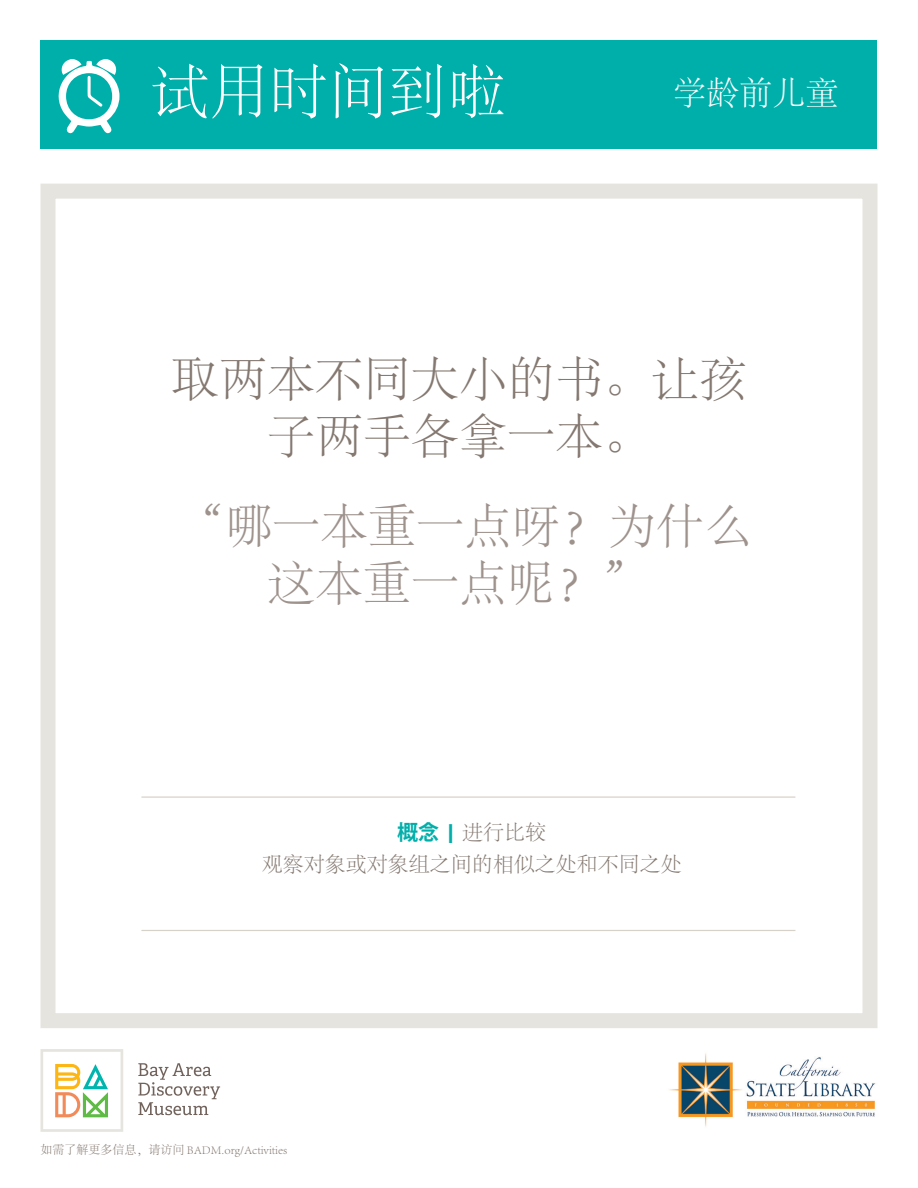
<style>
.page{position:relative;width:918px;height:1188px;background:#fff}
.page>*{position:absolute;margin:0;border:0;box-sizing:border-box;transform-origin:0 0}
.t1{font:300 59.25px "Adobe Song Std";color:#fff}
.t2{font:300 48px/57px "Adobe Song Std";color:#847870;text-align:center}
.t3{font:300 48px/57px "Adobe Song Std";color:#9e928c;text-align:center}
.t4{font:300 33px "Adobe Song Std";color:#fff}
.t5{font:300 21px/31.5px "Adobe Song Std";color:#847870;text-align:center}
.t6{font:300 12px "Adobe Song Std";color:#847870}
.s1{font-family:"Koz Go Pr 6 N";font-weight:700;color:#00afaa}
.s2{font-family:"Adelle PE";font-weight:700;color:#00afaa}
</style>
<div class="page">
<div style="left:40px;top:184px;width:838px;height:844px;border:15px solid #e6e4df"></div>
<div style="left:40px;top:40px;width:838px;height:109px;background:#00afaa"></div>
<svg style="left:58px;top:59px;width:62px;height:75px"></svg>
<hr style="left:141px;top:796px;width:654px;height:2px;background:#d6d1c9">
<hr style="left:141px;top:930px;width:654px;height:1px;background:#d6d1c9">
<svg style="left:138px;top:1063px;width:82px;height:52px"></svg>
<svg style="left:40px;top:1049px;width:83px;height:83px"></svg>
<img style="left:669px;top:1053px;width:207px;height:74px">
<h1 class="t1" style="left:150px;top:60px;width:357px">试用时间到啦</h1>
<h3 class="t4" style="left:673px;top:75px;width:166px">学龄前儿童</h3>
<h2 class="t2" style="left:171px;top:353px;width:577px">取两本不同大小的书。让孩子两手各拿一本。</h2>
<h2 class="t3" style="left:176px;top:500px;width:578px">“哪一本重一点呀？为什么这本重一点呢？”</h2>
<h3 class="t5" style="left:262px;top:818px;width:421px"><span class="s1">概念</span> <span class="s2">|</span> 进行比较<br>观察对象或对象组之间的相似之处和不同之处</h3>
<p class="t6" style="left:40px;top:1144px;width:248px">如需了解更多信息，请访问 BADM.org/Activities</p>
</div>
